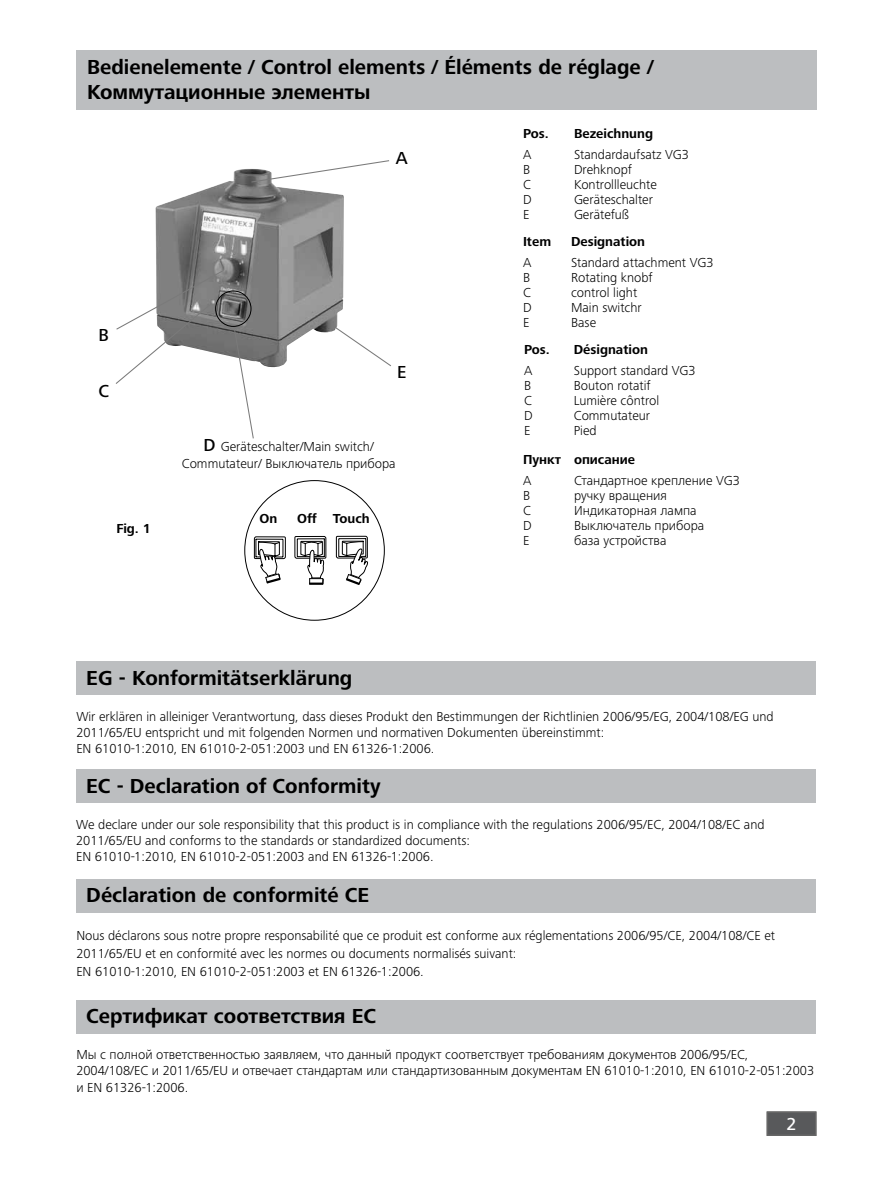
<style>
.page{position:relative;width:893px;height:1187px;background:#fff}
.page>*{position:absolute;margin:0;border:0;box-sizing:border-box;transform-origin:0 0}
.t1{font:700 21px/25.2px "Frutiger Next IKA";color:#000}
.t2{font:500 18px "Frutiger Next IKA";color:#000}
.t3{font:500 18px "Frutiger Next IKA";color:#fff}
.t4{font:300 13.5px/16.2px "Frutiger Next IKA";color:#000}
.t5{font:700 13.5px "Frutiger Next IKA";color:#000}
.s1{font-weight:500;font-size:18px}
</style>
<div class="page">
<img style="left:155px;top:169px;width:189px;height:198px">
<div style="left:767px;top:1111px;width:49px;height:24px;background:#58595b;border:2px solid #666"></div>
<div style="left:76px;top:51px;width:740px;height:59px;background:#bcbec0"></div>
<svg style="left:250px;top:160px;width:140px;height:23px"></svg>
<svg style="left:333px;top:325px;width:58px;height:42px"></svg>
<svg style="left:233px;top:324px;width:21px;height:115px"></svg>
<svg style="left:115px;top:269px;width:110px;height:115px"></svg>
<div style="left:215px;top:290px;width:36px;height:37px;border:1px solid #000;border-radius:50%"></div>
<svg style="left:335px;top:535px;width:33px;height:50px"></svg>
<svg style="left:254px;top:535px;width:73px;height:50px"></svg>
<div style="left:76px;top:661px;width:740px;height:34px;background:#bcbec0"></div>
<div style="left:76px;top:769px;width:740px;height:34px;background:#bcbec0"></div>
<div style="left:76px;top:878px;width:740px;height:34px;background:#bcbec0"></div>
<div style="left:76px;top:999px;width:740px;height:34px;background:#bcbec0"></div>
<h1 class="t1" style="left:87px;top:55px;width:568px">Bedienelemente / Control elements / Éléments de réglage /<br>Коммутационные элементы</h1>
<h2 class="t2" style="left:396px;top:147px;width:13px">A</h2>
<h2 class="t2" style="left:99px;top:324px;width:12px">B</h2>
<h2 class="t2" style="left:99px;top:380px;width:12px">C</h2>
<p class="t5" style="left:116px;top:520px;width:36px">Fig. 1</p>
<h2 class="t2" style="left:397px;top:362px;width:11px">E</h2>
<p class="t4" style="left:182px;top:439px;width:215px;text-align:center"><span class="s1">D</span> Geräteschalter/Main switch/<br>Commutateur/ Выключатель прибора</p>
<p class="t5" style="left:259px;top:510px;width:19px">On</p>
<p class="t5" style="left:297px;top:510px;width:74px">Off Touch</p>
<p class="t5" style="left:523px;top:126px;width:27px">Pos.</p>
<p class="t5" style="left:574px;top:126px;width:81px">Bezeichnung</p>
<p class="t4" style="left:523px;top:147px;width:10px">A</p>
<p class="t4" style="left:574px;top:147px;width:116px">Standardaufsatz VG3</p>
<p class="t4" style="left:523px;top:162px;width:9px">B</p>
<p class="t4" style="left:574px;top:162px;width:59px">Drehknopf</p>
<p class="t4" style="left:523px;top:177px;width:9px">C</p>
<p class="t4" style="left:574px;top:177px;width:84px">Kontrollleuchte</p>
<p class="t4" style="left:523px;top:192px;width:10px">D</p>
<p class="t4" style="left:574px;top:192px;width:80px">Geräteschalter</p>
<p class="t4" style="left:523px;top:207px;width:8px">E</p>
<p class="t4" style="left:574px;top:207px;width:57px">Gerätefuß</p>
<p class="t5" style="left:523px;top:233px;width:30px">Item</p>
<p class="t5" style="left:571px;top:233px;width:76px">Designation</p>
<p class="t4" style="left:523px;top:254px;width:10px">A</p>
<p class="t4" style="left:571px;top:254px;width:144px">Standard attachment VG3</p>
<p class="t4" style="left:523px;top:269px;width:9px">B</p>
<p class="t4" style="left:571px;top:269px;width:83px">Rotating knobf</p>
<p class="t4" style="left:523px;top:284px;width:9px">C</p>
<p class="t4" style="left:571px;top:284px;width:68px">control light</p>
<p class="t4" style="left:523px;top:299px;width:10px">D</p>
<p class="t4" style="left:571px;top:299px;width:72px">Main switchr</p>
<p class="t4" style="left:523px;top:314px;width:8px">E</p>
<p class="t4" style="left:571px;top:314px;width:27px">Base</p>
<p class="t5" style="left:524px;top:342px;width:27px">Pos.</p>
<p class="t5" style="left:574px;top:342px;width:76px">Désignation</p>
<p class="t4" style="left:524px;top:362px;width:10px">A</p>
<p class="t4" style="left:574px;top:362px;width:123px">Support standard VG3</p>
<p class="t4" style="left:524px;top:377px;width:9px">B</p>
<p class="t4" style="left:574px;top:377px;width:78px">Bouton rotatif</p>
<p class="t4" style="left:524px;top:392px;width:9px">C</p>
<p class="t4" style="left:574px;top:392px;width:87px">Lumière côntrol</p>
<p class="t4" style="left:524px;top:407px;width:10px">D</p>
<p class="t4" style="left:574px;top:407px;width:78px">Commutateur</p>
<p class="t4" style="left:524px;top:422px;width:8px">E</p>
<p class="t4" style="left:574px;top:422px;width:24px">Pied</p>
<p class="t5" style="left:523px;top:452px;width:113px">Пункт описание</p>
<p class="t4" style="left:523px;top:472px;width:10px">A</p>
<p class="t4" style="left:574px;top:472px;width:167px">Стандартное крепление VG3</p>
<p class="t4" style="left:523px;top:487px;width:9px">B</p>
<p class="t4" style="left:574px;top:487px;width:94px">ручку вращения</p>
<p class="t4" style="left:523px;top:502px;width:9px">C</p>
<p class="t4" style="left:574px;top:502px;width:124px">Индикаторная лампа</p>
<p class="t4" style="left:523px;top:517px;width:10px">D</p>
<p class="t4" style="left:574px;top:517px;width:132px">Выключатель прибора</p>
<p class="t4" style="left:523px;top:532px;width:8px">E</p>
<p class="t4" style="left:574px;top:532px;width:94px">база устройства</p>
<h1 class="t1" style="left:86px;top:665px;width:268px">EG - Konformitätserklärung</h1>
<p class="t4" style="left:76px;top:708px;width:699px">Wir erklären in alleiniger Verantwortung, dass dieses Produkt den Bestimmungen der Richtlinien 2006/95/EG, 2004/108/EG und<br>2011/65/EU entspricht und mit folgenden Normen und normativen Dokumenten übereinstimmt:<br>EN 61010-1:2010, EN 61010-2-051:2003 und EN 61326-1:2006.</p>
<h1 class="t1" style="left:86px;top:773px;width:296px">EC - Declaration of Conformity</h1>
<p class="t4" style="left:76px;top:816px;width:690px">We declare under our sole responsibility that this product is in compliance with the regulations 2006/95/EC, 2004/108/EC and<br>2011/65/EU and conforms to the standards or standardized documents:<br>EN 61010-1:2010, EN 61010-2-051:2003 and EN 61326-1:2006.</p>
<h1 class="t1" style="left:86px;top:882px;width:284px">Déclaration de conformité CE</h1>
<p class="t4" style="left:76px;top:926px;width:700px;line-height:18px">Nous déclarons sous notre propre responsabilité que ce produit est conforme aux réglementations 2006/95/CE, 2004/108/CE et<br>2011/65/EU et en conformité avec les normes ou documents normalisés suivant:<br>EN 61010-1:2010, EN 61010-2-051:2003 et EN 61326-1:2006.</p>
<h1 class="t1" style="left:86px;top:1003px;width:291px">Сертификат соответствия EC</h1>
<p class="t4" style="left:76px;top:1046px;width:739px">Мы с полной ответственностью заявляем, что данный продукт соответствует требованиям документов 2006/95/EC,<br>2004/108/EC и 2011/65/EU и отвечает стандартам или стандартизованным документам EN 61010-1:2010, EN 61010-2-051:2003 и EN 61326-1:2006.</p>
<h2 class="t3" style="left:786px;top:1113px;width:12px">2</h2>
</div>
